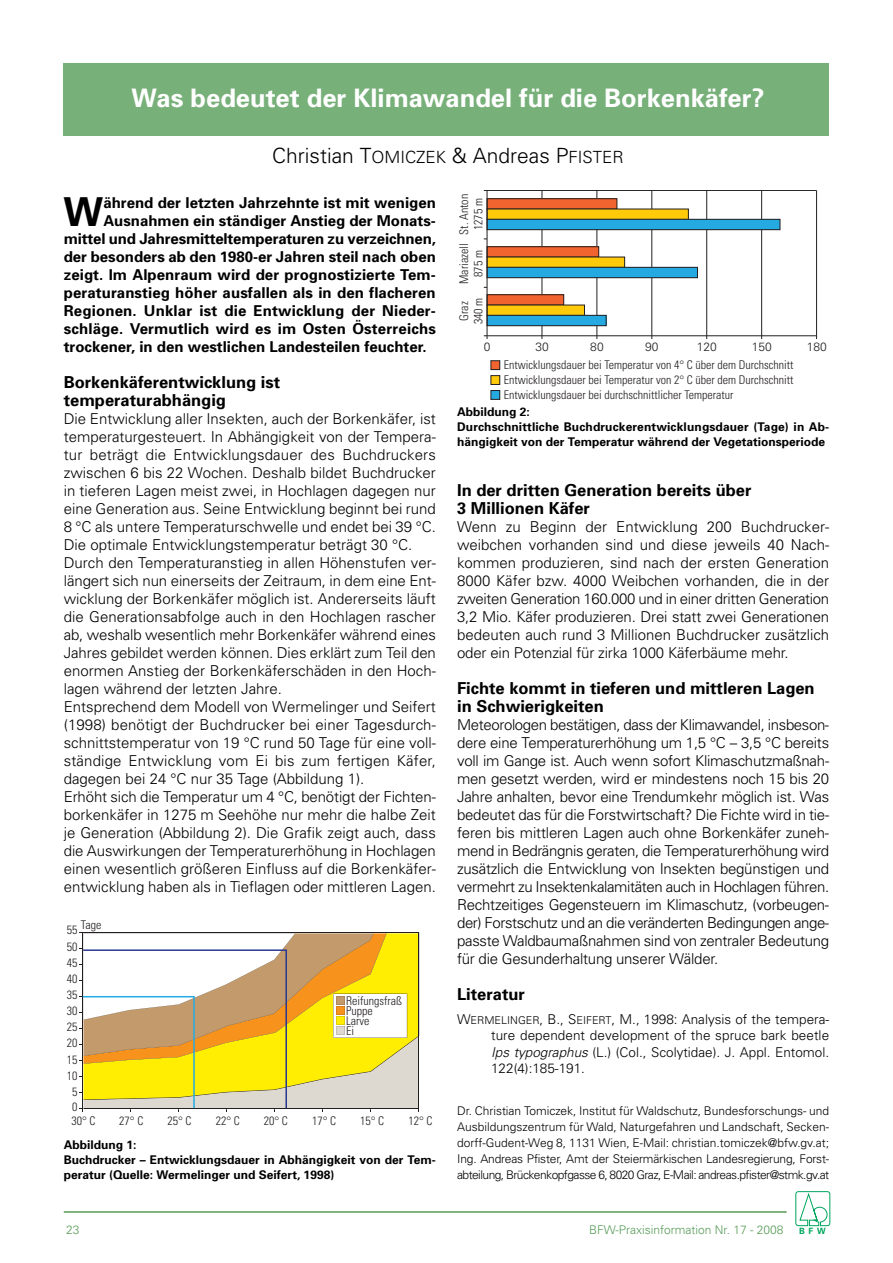
<style>
.page{position:relative;width:893px;height:1263px;background:#fff}
.page>*{position:absolute;margin:0;border:0;box-sizing:border-box;transform-origin:0 0}
.t1{font:700 39.9px "Univers";color:#000}
.t2{font:700 25.5px "Univers";color:#fff}
.t3{font:300 21px "Univers";color:#000}
.t4{font:700 16.5px/18px "Univers";color:#000}
.t5{font:300 15px/18px "Univers";color:#000;text-align:justify}
.t6{font:700 15px "Univers";color:#000}
.t7{font:300 13.5px/16.2px "Univers";color:#000;text-align:justify}
.t8{font:300 12px/16.2px "Univers";letter-spacing:-.045em;color:#000;text-align:justify}
.t9{font:300 condensed 12px/10.2px "Univers";color:#231f20;text-align:center}
.t10{font:700 12px/15px "Univers";color:#000}
.t11{font:300 12px "Univers";color:#579c58}
.t12{font:300 12px "Univers";color:#231f20}
.t13{font:700 8.7px "Univers";color:#00a65d}
.s1{font-size:16.8px}
.s2{font-size:10.8px}
.s3{font-style:italic}
</style>
<div class="page">
<svg style="left:796px;top:1191px;width:34px;height:35px"></svg>
<hr style="left:64px;top:1211px;width:723px;height:2px;background:#579c58">
<hr style="left:80px;top:932px;width:339px;height:1px;background:#231f20">
<svg style="left:80px;top:933px;width:339px;height:179px"></svg>
<div style="left:64px;top:64px;width:765px;height:72px;background:#78b07a"></div>
<hr style="left:542px;top:190px;width:1px;height:149px;background:#231f20">
<hr style="left:597px;top:190px;width:1px;height:149px;background:#231f20">
<hr style="left:652px;top:190px;width:1px;height:149px;background:#231f20">
<hr style="left:706px;top:190px;width:1px;height:149px;background:#231f20">
<hr style="left:761px;top:190px;width:1px;height:149px;background:#231f20">
<div style="left:487px;top:199px;width:130px;height:10px;background:#f2642f"></div>
<div style="left:487px;top:209px;width:201px;height:10px;background:#feca0a"></div>
<div style="left:487px;top:219px;width:293px;height:11px;background:#24aae1"></div>
<div style="left:487px;top:219px;width:293px;height:11px;border:1px solid #231f20"></div>
<div style="left:487px;top:247px;width:112px;height:10px;background:#f2642f"></div>
<div style="left:487px;top:257px;width:138px;height:10px;background:#feca0a"></div>
<div style="left:487px;top:267px;width:210px;height:11px;background:#24aae1"></div>
<div style="left:487px;top:267px;width:211px;height:11px;border:1px solid #231f20"></div>
<div style="left:487px;top:295px;width:77px;height:10px;background:#f2642f"></div>
<div style="left:487px;top:305px;width:97px;height:10px;background:#feca0a"></div>
<div style="left:487px;top:315px;width:119px;height:11px;background:#24aae1"></div>
<div style="left:487px;top:315px;width:119px;height:11px;border:1px solid #231f20"></div>
<hr style="left:484px;top:190px;width:332px;height:1px;background:#231f20">
<hr style="left:484px;top:335px;width:332px;height:1px;background:#231f20">
<hr style="left:487px;top:190px;width:1px;height:149px;background:#231f20">
<hr style="left:816px;top:190px;width:1px;height:149px;background:#231f20">
<div style="left:491px;top:361px;width:9px;height:9px;background:#f2642f"></div>
<div style="left:491px;top:361px;width:9px;height:9px;border:1px solid #231f20"></div>
<div style="left:491px;top:376px;width:9px;height:8px;background:#feca0a"></div>
<div style="left:491px;top:375px;width:9px;height:10px;border:1px solid #231f20"></div>
<div style="left:491px;top:390px;width:9px;height:9px;background:#24aae1"></div>
<div style="left:491px;top:390px;width:9px;height:9px;border:1px solid #231f20"></div>
<h2 class="t2" style="left:132px;top:88px;width:634px">Was bedeutet der Klimawandel für die Borkenkäfer?</h2>
<h3 class="t3" style="left:272px;top:148px;width:353px">Christian T<span class="s1">OMICZEK</span> &amp; Andreas P<span class="s1">FISTER</span></h3>
<h1 class="t1" style="left:63px;top:197px;width:41px">W</h1>
<p class="t6" style="left:103px;top:197px;width:334px">ährend der letzten Jahrzehnte ist mit wenigen</p>
<p class="t6" style="left:103px;top:215px;width:334px">Ausnahmen ein ständiger Anstieg der Monats-</p>
<p class="t6" style="left:64px;top:233px;width:374px">mittel und Jahresmitteltemperaturen zu verzeichnen,</p>
<p class="t6" style="left:64px;top:251px;width:374px">der besonders ab den 1980-er Jahren steil nach oben</p>
<p class="t6" style="left:64px;top:269px;width:374px">zeigt. Im Alpenraum wird der prognostizierte Tem-</p>
<p class="t6" style="left:64px;top:287px;width:374px">peraturanstieg höher ausfallen als in den flacheren</p>
<p class="t6" style="left:64px;top:305px;width:374px">Regionen. Unklar ist die Entwicklung der Nieder-</p>
<p class="t6" style="left:64px;top:323px;width:374px">schläge. Vermutlich wird es im Osten Österreichs</p>
<p class="t6" style="left:64px;top:341px;width:364px">trockener, in den westlichen Landesteilen feuchter.</p>
<p class="t4" style="left:64px;top:374px;width:218px">Borkenkäferentwicklung ist temperaturabhängig</p>
<p class="t5" style="left:64px;top:411px;width:374px;text-align:left">Die Entwicklung aller Insekten, auch der Borkenkäfer, ist temperaturgesteuert. In Abhängigkeit von der Tempera&shy;tur beträgt die Entwicklungsdauer des Buchdruckers zwischen 6 bis 22 Wochen. Deshalb bildet Buchdrucker in tieferen Lagen meist zwei, in Hochlagen dagegen nur eine Generation aus. Seine Entwicklung beginnt bei rund 8 °C als untere Temperaturschwelle und endet bei 39 °C.<br>Die optimale Entwicklungstemperatur beträgt 30 °C.<br>Durch den Temperaturanstieg in allen Höhenstufen ver&shy;längert sich nun einerseits der Zeitraum, in dem eine Ent&shy;wicklung der Borkenkäfer möglich ist. Andererseits läuft die Generationsabfolge auch in den Hochlagen rascher ab, weshalb wesentlich mehr Borkenkäfer während eines Jahres gebildet werden können. Dies erklärt zum Teil den enormen Anstieg der Borkenkäferschäden in den Hoch&shy;lagen während der letzten Jahre.<br>Entsprechend dem Modell von Wermelinger und Seifert (1998) benötigt der Buchdrucker bei einer Tagesdurch&shy;schnittstemperatur von 19 °C rund 50 Tage für eine voll&shy;ständige Entwicklung vom Ei bis zum fertigen Käfer, dagegen bei 24 °C nur 35 Tage (Abbildung 1).<br>Erhöht sich die Temperatur um 4 °C, benötigt der Fichten&shy;borkenkäfer in 1275 m Seehöhe nur mehr die halbe Zeit je Generation (Abbildung 2). Die Grafik zeigt auch, dass die Auswirkungen der Temperaturerhöhung in Hochlagen einen wesentlich größeren Einfluss auf die Borkenkäfer&shy;entwicklung haben als in Tieflagen oder mittleren Lagen.</p>
<p class="t9" style="left:81px;top:921px;width:22px">Tage</p>
<p class="t9" style="left:67px;top:926px;width:12px">55</p>
<p class="t9" style="left:67px;top:942px;width:12px">50</p>
<p class="t9" style="left:67px;top:958px;width:12px">45</p>
<p class="t9" style="left:67px;top:975px;width:12px">40</p>
<p class="t9" style="left:67px;top:991px;width:12px">35</p>
<p class="t9" style="left:67px;top:1007px;width:12px">30</p>
<p class="t9" style="left:67px;top:1023px;width:12px">25</p>
<p class="t9" style="left:67px;top:1039px;width:12px">20</p>
<p class="t9" style="left:67px;top:1055px;width:12px">15</p>
<p class="t9" style="left:67px;top:1071px;width:12px">10</p>
<p class="t9" style="left:72px;top:1087px;width:7px">5</p>
<p class="t9" style="left:72px;top:1103px;width:7px">0</p>
<p class="t9" style="left:71px;top:1117px;width:26px">30° C</p>
<p class="t9" style="left:119px;top:1117px;width:26px">27° C</p>
<p class="t9" style="left:167px;top:1117px;width:26px">25° C</p>
<p class="t9" style="left:216px;top:1117px;width:26px">22° C</p>
<p class="t9" style="left:264px;top:1117px;width:26px">20° C</p>
<p class="t9" style="left:312px;top:1117px;width:26px">17° C</p>
<p class="t9" style="left:360px;top:1117px;width:26px">15° C</p>
<p class="t9" style="left:408px;top:1117px;width:26px">12° C</p>
<p class="t9" style="left:346px;top:996px;width:57px;text-align:left">Reifungsfraß<br>Puppe<br>Larve<br>Ei</p>
<p class="t10" style="left:64px;top:1138px;width:374px">Abbildung 1:<br>Buchdrucker – Entwicklungsdauer in Abhängigkeit von der Tem&shy;peratur (Quelle: Wermelinger und Seifert, 1998)</p>
<p class="t9" style="left:458px;top:235px;width:42px;line-height:14.4px;rotate:-90deg">St. Anton<br>1275 m</p>
<p class="t9" style="left:458px;top:284px;width:42px;line-height:14.4px;rotate:-90deg">Mariazell<br>875 m</p>
<p class="t9" style="left:458px;top:324px;width:28px;line-height:14.4px;rotate:-90deg">Graz<br>340 m</p>
<p class="t12" style="left:484px;top:342px;width:8px">0</p>
<p class="t12" style="left:535px;top:342px;width:15px">30</p>
<p class="t12" style="left:590px;top:342px;width:15px">80</p>
<p class="t12" style="left:645px;top:342px;width:15px">90</p>
<p class="t12" style="left:697px;top:342px;width:22px">120</p>
<p class="t12" style="left:752px;top:342px;width:22px">150</p>
<p class="t12" style="left:807px;top:342px;width:22px">180</p>
<p class="t9" style="left:504px;top:359px;width:291px;line-height:15px;text-align:justify">Entwicklungsdauer bei Temperatur von 4° C über dem Durchschnitt Entwicklungsdauer bei Temperatur von 2° C über dem Durchschnitt Entwicklungsdauer bei durchschnittlicher Temperatur</p>
<p class="t10" style="left:457px;top:405px;width:374px">Abbildung 2:<br>Durchschnittliche Buchdruckerentwicklungsdauer (Tage) in Ab&shy;hängigkeit von der Temperatur während der Vegetationsperiode</p>
<p class="t4" style="left:457px;top:482px;width:296px">In der dritten Generation bereits über<br>3 Millionen Käfer</p>
<p class="t5" style="left:457px;top:519px;width:374px">Wenn zu Beginn der Entwicklung 200 Buchdrucker&shy;weibchen vorhanden sind und diese jeweils 40 Nach&shy;kommen produzieren, sind nach der ersten Generation 8000 Käfer bzw. 4000 Weibchen vorhanden, die in der zweiten Generation 160.000 und in einer dritten Generation 3,2 Mio. Käfer produzieren. Drei statt zwei Generationen bedeuten auch rund 3 Millionen Buchdrucker zusätzlich oder ein Potenzial für zirka 1000 Käferbäume mehr.</p>
<p class="t4" style="left:457px;top:680px;width:359px">Fichte kommt in tieferen und mittleren Lagen in Schwierigkeiten</p>
<p class="t5" style="left:457px;top:717px;width:374px">Meteorologen bestätigen, dass der Klimawandel, insbeson&shy;dere eine Temperaturerhöhung um 1,5 °C – 3,5 °C bereits voll im Gange ist. Auch wenn sofort Klimaschutzmaßnah&shy;men gesetzt werden, wird er mindestens noch 15 bis 20<br>Jahre anhalten, bevor eine Trendumkehr möglich ist. Was bedeutet das für die Forstwirtschaft? Die Fichte wird in tie&shy;feren bis mittleren Lagen auch ohne Borkenkäfer zuneh&shy;mend in Bedrängnis geraten, die Temperaturerhöhung wird zusätzlich die Entwicklung von Insekten begünstigen und vermehrt zu Insektenkalamitäten auch in Hochlagen führen.<br>Rechtzeitiges Gegensteuern im Klimaschutz, (vorbeugen&shy;der) Forstschutz und an die veränderten Bedingungen ange&shy;passte Waldbaumaßnahmen sind von zentraler Bedeutung für die Gesunderhaltung unserer Wälder.</p>
<p class="t4" style="left:457px;top:986px;width:69px">Literatur</p>
<p class="t7" style="left:491px;top:1012px;width:340px;text-indent:-34px">W<span class="s2">ERMELINGER</span>, B., S<span class="s2">EIFERT</span>, M., 1998: Analysis of the tempera&shy;ture dependent development of the spruce bark beetle <span class="s3">Ips typographus</span> (L.) (Col., Scolytidae). J. Appl. Entomol.<br>122(4):185-191.</p>
<p class="t8" style="left:457px;top:1103px;width:374px">Dr. Christian Tomiczek, Institut für Waldschutz, Bundesforschungs- und Ausbildungszentrum für Wald, Naturgefahren und Landschaft, Secken&shy;dorff-Gudent-Weg 8, 1131 Wien, E-Mail: christian.tomiczek@bfw.gv.at; Ing. Andreas Pfister, Amt der Steiermärkischen Landesregierung, Forst&shy;abteilung, Brückenkopfgasse 6, 8020 Graz, E-Mail: andreas.pfister@stmk.gv.at</p>
<p class="t11" style="left:66px;top:1225px;width:15px">23</p>
<p class="t11" style="left:589px;top:1225px;width:196px">BFW-Praxisinformation Nr. 17 - 2008</p>
<p class="t13" style="left:799px;top:1227px;width:28px">BFW</p>
</div>
